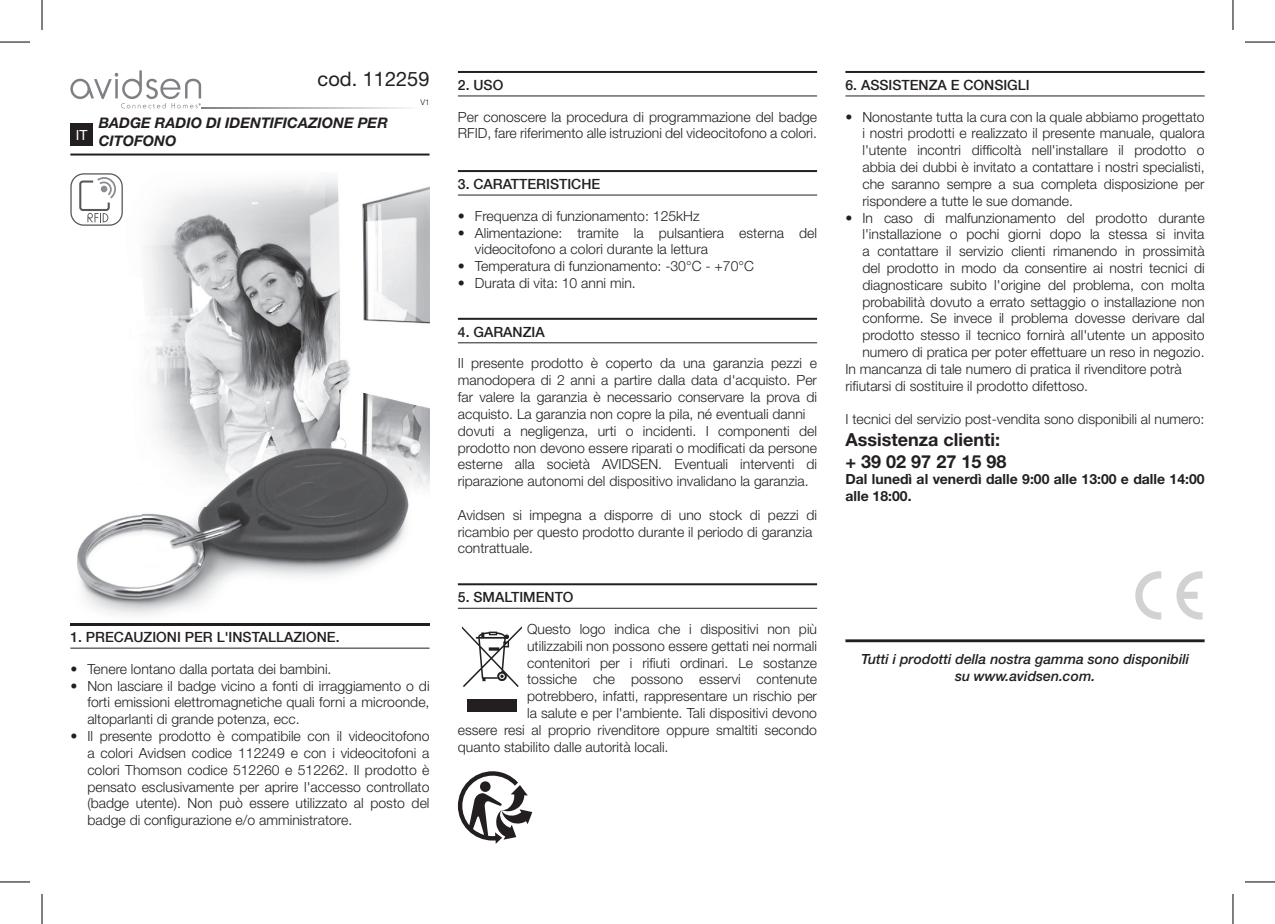
<style>
.page{position:relative;width:1275px;height:924px;background:#fff}
.page>*{position:absolute;margin:0;border:0;box-sizing:border-box;transform-origin:0 0}
.t1{font:20px "Helvetica Neue";color:#231f20}
.t2{font:700 18px/21.6px "Helvetica Neue";color:#231f20}
.t3{font:italic 700 14.6px/17.6px "Helvetica Neue";color:#231f20}
.t4{font:300 14px/16.8px "Helvetica Neue";color:#231f20}
.t5{font:500 14px "Helvetica Neue";color:#231f20}
.t6{font:italic 500 14px/16.8px "Helvetica Neue";color:#231f20;text-align:center}
.t7{font:700 14px/16.8px "Helvetica Neue";color:#231f20}
.t8{font:14px "Helvetica Neue";color:#fff}
.t9{font:300 8px "Helvetica Neue";color:#231f20}
</style>
<div class="page">
<hr style="left:458px;top:95px;width:359px;height:1px;background:#231f20">
<hr style="left:458px;top:194px;width:359px;height:1px;background:#231f20">
<hr style="left:458px;top:342px;width:359px;height:1px;background:#231f20">
<hr style="left:458px;top:607px;width:359px;height:1px;background:#231f20">
<hr style="left:458px;top:71px;width:359px;height:2px;background:#231f20">
<hr style="left:458px;top:170px;width:359px;height:2px;background:#231f20">
<hr style="left:458px;top:317px;width:359px;height:2px;background:#231f20">
<hr style="left:458px;top:583px;width:359px;height:2px;background:#231f20">
<svg style="left:462px;top:626px;width:60px;height:60px"></svg>
<div style="left:467px;top:698px;width:50px;height:13px;background:#231f20"></div>
<svg style="left:458px;top:771px;width:75px;height:73px"></svg>
<hr style="left:70px;top:647px;width:359px;height:1px;background:#231f20">
<div style="left:70px;top:123px;width:23px;height:23px;background:#231f20"></div>
<hr style="left:70px;top:153px;width:359px;height:2px;background:#231f20">
<svg style="left:201px;top:108px;width:207px;height:1px"></svg>
<svg style="left:70px;top:70px;width:131px;height:38px"></svg>
<img style="left:146px;top:178px;width:283px;height:328px">
<img style="left:70px;top:514px;width:72px;height:112px">
<img style="left:142px;top:506px;width:287px;height:120px">
<img style="left:70px;top:623px;width:359px;height:2px">
<svg style="left:70px;top:173px;width:53px;height:53px"></svg>
<hr style="left:845px;top:95px;width:359px;height:1px;background:#231f20">
<hr style="left:845px;top:71px;width:359px;height:2px;background:#231f20">
<hr style="left:845px;top:639px;width:359px;height:3px;background:#231f20">
<svg style="left:1135px;top:571px;width:26px;height:48px"></svg>
<svg style="left:1176px;top:571px;width:26px;height:48px"></svg>
<hr style="left:0;top:42px;width:30px;height:1px;background:#000">
<hr style="left:1245px;top:42px;width:30px;height:1px;background:#000">
<hr style="left:0;top:881px;width:30px;height:1px;background:#000">
<hr style="left:1245px;top:881px;width:30px;height:1px;background:#000">
<hr style="left:42px;top:0;width:1px;height:30px;background:#000">
<hr style="left:42px;top:893px;width:1px;height:30px;background:#000">
<hr style="left:1232px;top:0;width:1px;height:30px;background:#000">
<hr style="left:1232px;top:893px;width:1px;height:30px;background:#000">
<p class="t8" style="left:76px;top:126px;width:13px">IT</p>
<h1 class="t1" style="left:317px;top:67px;width:113px">cod. 112259</h1>
<p class="t9" style="left:420px;top:97px;width:11px">V1</p>
<p class="t3" style="left:99px;top:114px;width:291px">BADGE RADIO DI IDENTIFICAZIONE PER<br>CITOFONO</p>
<p class="t5" style="left:70px;top:628px;width:271px">1. PRECAUZIONI PER L'INSTALLAZIONE.</p>
<p class="t4" style="left:70px;top:659px;width:263px">• Tenere lontano dalla portata dei bambini.</p>
<p class="t4" style="left:87px;top:676px;width:344px;text-align:justify;text-indent:-17px">• Non lasciare il badge vicino a fonti di irraggiamento o di forti emissioni elettromagnetiche quali forni a microonde, altoparlanti di grande potenza, ecc.</p>
<p class="t4" style="left:87px;top:727px;width:344px;text-align:justify;text-indent:-17px">• Il presente prodotto è compatibile con il videocitofono a colori Avidsen codice 112249 e con i videocitofoni a colori Thomson codice 512260 e 512262. Il prodotto è pensato esclusivamente per aprire l'accesso controllato (badge utente). Non può essere utilizzato al posto del badge di configurazione e/o amministratore.</p>
<p class="t5" style="left:458px;top:76px;width:47px">2. USO</p>
<p class="t4" style="left:458px;top:108px;width:361px">Per conoscere la procedura di programmazione del badge<br>RFID, fare riferimento alle istruzioni del videocitofono a colori.</p>
<p class="t5" style="left:458px;top:175px;width:144px">3. CARATTERISTICHE</p>
<p class="t4" style="left:458px;top:207px;width:243px">• Frequenza di funzionamento: 125kHz</p>
<p class="t4" style="left:475px;top:224px;width:344px;text-indent:-17px">• Alimentazione: tramite la pulsantiera esterna del videocitofono a colori durante la lettura</p>
<p class="t4" style="left:458px;top:257px;width:297px">• Temperatura di funzionamento: -30°C - +70°C</p>
<p class="t4" style="left:458px;top:274px;width:179px">• Durata di vita: 10 anni min.</p>
<p class="t5" style="left:458px;top:323px;width:88px">4. GARANZIA</p>
<p class="t4" style="left:458px;top:354px;width:361px">Il presente prodotto è coperto da una garanzia pezzi e manodopera di 2 anni a partire dalla data d'acquisto. Per far valere la garanzia è necessario conservare la prova di acquisto. La garanzia non copre la pila, né eventuali danni dovuti a negligenza, urti o incidenti. I componenti del prodotto non devono essere riparati o modificati da persone esterne alla società AVIDSEN. Eventuali interventi di riparazione autonomi del dispositivo invalidano la garanzia.</p>
<p class="t4" style="left:458px;top:506px;width:361px">Avidsen si impegna a disporre di uno stock di pezzi di ricambio per questo prodotto durante il periodo di garanzia contrattuale.</p>
<p class="t5" style="left:458px;top:588px;width:117px">5. SMALTIMENTO</p>
<p class="t4" style="left:527px;top:620px;width:291px">Questo logo indica che i dispositivi non più</p>
<p class="t4" style="left:527px;top:636px;width:291px">utilizzabili non possono essere gettati nei normali</p>
<p class="t4" style="left:527px;top:653px;width:291px">contenitori per i rifiuti ordinari. Le sostanze</p>
<p class="t4" style="left:527px;top:670px;width:291px">tossiche che possono esservi contenute</p>
<p class="t4" style="left:527px;top:687px;width:291px">potrebbero, infatti, rappresentare un rischio per</p>
<p class="t4" style="left:527px;top:704px;width:291px">la salute e per l'ambiente. Tali dispositivi devono</p>
<p class="t4" style="left:458px;top:720px;width:361px">essere resi al proprio rivenditore oppure smaltiti secondo</p>
<p class="t4" style="left:458px;top:737px;width:212px">quanto stabilito dalle autorità locali.</p>
<p class="t5" style="left:845px;top:76px;width:186px">6. ASSISTENZA E CONSIGLI</p>
<p class="t4" style="left:862px;top:108px;width:344px;text-align:justify;text-indent:-17px">• Nonostante tutta la cura con la quale abbiamo progettato i nostri prodotti e realizzato il presente manuale, qualora l'utente incontri difficoltà nell'installare il prodotto o abbia dei dubbi è invitato a contattare i nostri specialisti, che saranno sempre a sua completa disposizione per rispondere a tutte le sue domande.</p>
<p class="t4" style="left:845px;top:209px;width:361px">• In caso di malfunzionamento del prodotto durante</p>
<p class="t4" style="left:862px;top:225px;width:344px">l'installazione o pochi giorni dopo la stessa si invita</p>
<p class="t4" style="left:862px;top:242px;width:344px">a contattare il servizio clienti rimanendo in prossimità</p>
<p class="t4" style="left:862px;top:259px;width:344px">del prodotto in modo da consentire ai nostri tecnici di</p>
<p class="t4" style="left:862px;top:276px;width:344px">diagnosticare subito l'origine del problema, con molta</p>
<p class="t4" style="left:862px;top:293px;width:344px">probabilità dovuto a errato settaggio o installazione non</p>
<p class="t4" style="left:862px;top:309px;width:344px">conforme. Se invece il problema dovesse derivare dal</p>
<p class="t4" style="left:862px;top:326px;width:344px">prodotto stesso il tecnico fornirà all'utente un apposito</p>
<p class="t4" style="left:862px;top:343px;width:343px">numero di pratica per poter effettuare un reso in negozio.</p>
<p class="t4" style="left:845px;top:360px;width:338px">In mancanza di tale numero di pratica il rivenditore potrà</p>
<p class="t4" style="left:845px;top:377px;width:244px">rifiutarsi di sostituire il prodotto difettoso.</p>
<p class="t4" style="left:845px;top:410px;width:360px">I tecnici del servizio post-vendita sono disponibili al numero:</p>
<p class="t2" style="left:845px;top:428px;width:162px">Assistenza clienti: + 39 02 97 27 15 98</p>
<p class="t7" style="left:845px;top:470px;width:361px">Dal lunedì al venerdì dalle 9:00 alle 13:00 e dalle 14:00 alle 18:00.</p>
<p class="t6" style="left:861px;top:650px;width:330px">Tutti i prodotti della nostra gamma sono disponibili su www.avidsen.com.</p>
</div>
